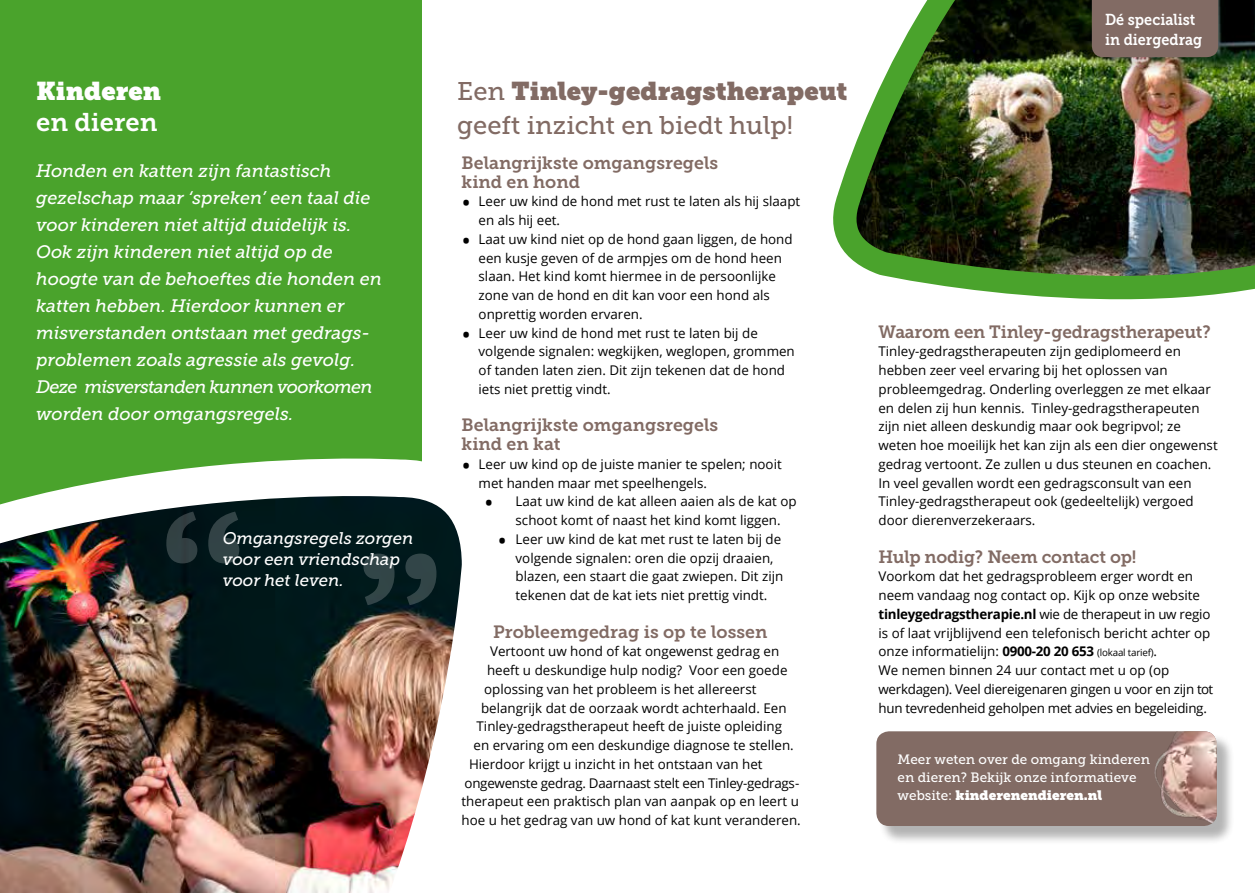
<style>
.page{position:relative;width:1255px;height:893px;background:#fff}
.page>*{position:absolute;margin:0;border:0;box-sizing:border-box;transform-origin:0 0}
.t1{font:25.5px "Museo Slab";color:#826b64}
.t2{font:25.5px "Museo Slab 500";color:#826b64}
.t3{font:25.5px "Museo Slab";color:#fff}
.t4{font:25.5px "Museo Slab 700";color:#fff}
.t5{font:italic 18px/27px "Museo Slab 500";color:#fff}
.t6{font:17.7px/18.8px "Museo Slab 700";color:#826b64}
.t7{font:italic 16.8px/21px "Museo Slab 500";color:#fff}
.t8{font:15.75px/19.6px "Museo Slab 700";color:#fff;scale:.91 1}
.t9{font:13.5px/18px "Museo Slab 500";color:#fff}
.t10{font:13.5px "Museo Slab";color:#fff}
.t11{font:13.35px/18.8px "Open Sans";color:#000}
.t12{font:13.35px "Open Sans";letter-spacing:-.02em;color:#000}
.s1{font-family:"Museo Slab 500"}
.s2{font-size:25.35px}
.s3{font-weight:700}
.s4{font-size:9.75px}
</style>
<div class="page">
<div style="left:0;top:0;width:421px;height:893px;background:#4aa32c"></div>
<div style="left:878px;top:734px;width:357px;height:111px;background:#000;opacity:.3"></div>
<div style="left:876px;top:731px;width:340px;height:95px;background:#826b64;border-radius:13px"></div>
<img style="left:1153px;top:731px;width:63px;height:95px">
<img style="left:0;top:399px;width:462px;height:494px">
<img style="left:837px;top:0;width:417px;height:300px">
<svg style="left:363px;top:554px;width:73px;height:51px;background:#1b3134"></svg>
<svg style="left:166px;top:512px;width:73px;height:51px;background:#1c2d30"></svg>
<div style="left:1094px;top:0;width:142px;height:76px;background:#000;opacity:.15"></div>
<div style="left:1091px;top:0;width:127px;height:57px;background:#826b64"></div>
<h1 class="t3" style="left:36px;top:76px;width:126px">Kinderen</h1>
<h1 class="t4" style="left:36px;top:108px;width:123px">en dieren</h1>
<p class="t5" style="left:36px;top:158px;width:347px">Honden en katten zijn fantastisch gezelschap maar ‘spreken’ een taal die voor kinderen niet altijd duidelijk is.<br>Ook zijn kinderen niet altijd op de hoogte van de behoeftes die honden en katten hebben. Hierdoor kunnen er misverstanden ontstaan met gedrags&shy;problemen zoals agressie als gevolg.<br>Deze misverstanden kunnen voorkomen worden door omgangsregels.</p>
<p class="t7" style="left:223px;top:528px;width:192px">Omgangsregels zorgen voor een vriendschap voor het leven.</p>
<h1 class="t1" style="left:457px;top:76px;width:392px"><span class="s1">Een</span> Tinley-gedragstherapeut</h1>
<h1 class="t2" style="left:457px;top:111px;width:337px">geeft inzicht en biedt hulp!</h1>
<h3 class="t6" style="left:461px;top:153px;width:258px">Belangrijkste omgangsregels kind en hond</h3>
<p class="t11" style="left:478px;top:192px;width:323px;text-indent:-17px"><span class="s2">•</span> Leer uw kind de hond met rust te laten als hij slaapt en als hij eet.</p>
<p class="t11" style="left:478px;top:229px;width:315px;text-indent:-17px"><span class="s2">•</span> Laat uw kind niet op de hond gaan liggen, de hond een kusje geven of de armpjes om de hond heen slaan. Het kind komt hiermee in de persoonlijke zone van de hond en dit kan voor een hond als onprettig worden ervaren.</p>
<p class="t11" style="left:478px;top:323px;width:318px;text-indent:-17px"><span class="s2">•</span> Leer uw kind de hond met rust te laten bij de volgende signalen: wegkijken, weglopen, grommen of tanden laten zien. Dit zijn tekenen dat de hond iets niet prettig vindt.</p>
<h3 class="t6" style="left:461px;top:416px;width:258px">Belangrijkste omgangsregels kind en kat</h3>
<p class="t11" style="left:478px;top:454px;width:305px;text-indent:-17px"><span class="s2">•</span> Leer uw kind op de juiste manier te spelen; nooit met handen maar met speelhengels.</p>
<p class="t11" style="left:515px;top:492px;width:282px;text-indent:-32px"><span class="s2">•</span> Laat uw kind de kat alleen aaien als de kat op schoot komt of naast het kind komt liggen.</p>
<p class="t11" style="left:515px;top:529px;width:269px;text-indent:-18px"><span class="s2">•</span> Leer uw kind de kat met rust te laten bij de volgende signalen: oren die opzij draaien, blazen, een staart die gaat zwiepen. Dit zijn tekenen dat de kat iets niet prettig vindt.</p>
<h3 class="t6" style="left:493px;top:622px;width:276px">Probleemgedrag is op te lossen</h3>
<p class="t11" style="left:490px;top:642px;width:290px">Vertoont uw hond of kat ongewenst gedrag en</p>
<p class="t11" style="left:487px;top:660px;width:302px">heeft u deskundige hulp nodig? Voor een goede</p>
<p class="t11" style="left:484px;top:679px;width:274px">oplossing van het probleem is het allereerst</p>
<p class="t11" style="left:481px;top:698px;width:307px">belangrijk dat de oorzaak wordt achterhaald. Een</p>
<p class="t11" style="left:476px;top:717px;width:307px">Tinley-gedragstherapeut heeft de juiste opleiding</p>
<p class="t11" style="left:473px;top:735px;width:322px">en ervaring om een deskundige diagnose te stellen.</p>
<p class="t11" style="left:469px;top:754px;width:295px">Hierdoor krijgt u inzicht in het ontstaan van het</p>
<p class="t12" style="left:464px;top:774px;width:336px">ongewenste gedrag. Daarnaast stelt een Tinley-gedrags-</p>
<p class="t11" style="left:461px;top:792px;width:339px">therapeut een praktisch plan van aanpak op en leert u</p>
<p class="t11" style="left:461px;top:810px;width:341px">hoe u het gedrag van uw hond of kat kunt veranderen.</p>
<p class="t8" style="left:1105px;top:10px;width:108px">Dé specialist in diergedrag</p>
<h3 class="t6" style="left:878px;top:322px;width:334px">Waarom een Tinley-gedragstherapeut?</h3>
<p class="t11" style="left:878px;top:342px;width:341px">Tinley-gedragstherapeuten zijn gediplomeerd en hebben zeer veel ervaring bij het oplossen van probleemgedrag. Onderling overleggen ze met elkaar en delen zij hun kennis. Tinley-gedragstherapeuten zijn niet alleen deskundig maar ook begripvol; ze weten hoe moeilijk het kan zijn als een dier ongewenst gedrag vertoont. Ze zullen u dus steunen en coachen.<br>In veel gevallen wordt een gedragsconsult van een Tinley-gedragstherapeut ook (gedeeltelijk) vergoed door dierenverzekeraars.</p>
<h3 class="t6" style="left:878px;top:547px;width:259px">Hulp nodig? Neem contact op!</h3>
<p class="t11" style="left:878px;top:567px;width:336px">Voorkom dat het gedragsprobleem erger wordt en neem vandaag nog contact op. Kijk op onze website <span class="s3">tinleygedragstherapie.nl</span> wie de therapeut in uw regio is of laat vrijblijvend een telefonisch bericht achter op onze informatielijn: <span class="s3">0900-20 20 653</span> <span class="s4">(lokaal tarief)</span>.<br>We nemen binnen 24 uur contact met u op (op werkdagen). Veel diereigenaren gingen u voor en zijn tot hun tevredenheid geholpen met advies en begeleiding.</p>
<p class="t9" style="left:897px;top:751px;width:254px">Meer weten over de omgang kinderen en dieren? Bekijk onze informatieve</p>
<p class="t10" style="left:897px;top:788px;width:206px"><span class="s1">website:</span> kinderenendieren.nl</p>
</div>
